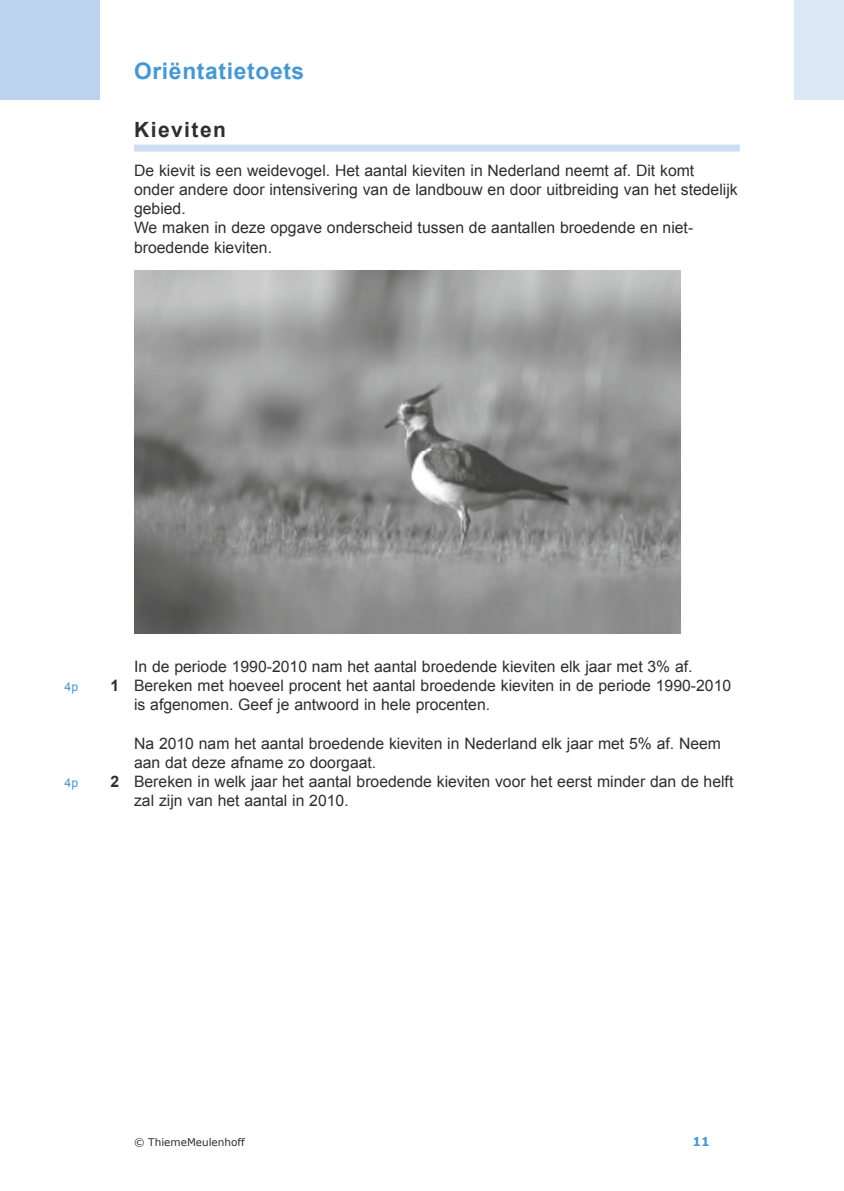
<style>
.page{position:relative;width:844px;height:1191px;background:#fff}
.page>*{position:absolute;margin:0;border:0;box-sizing:border-box;transform-origin:0 0}
.t1{font:700 22.75px "Arial";letter-spacing:.03em;color:#4498d5}
.t2{font:700 21px "Arial";letter-spacing:.07em;color:#2e2e2d}
.t3{font:15.75px/19.2px "Arial";color:#2e2e2d}
.t4{font:12.25px "Arial";color:#4498d5}
.t5{font:700 12.25px "Verdana";color:#4498d5}
.t6{font:10.5px "Verdana";color:#2e2e2d}
.s1{font-weight:700}
</style>
<div class="page">
<div style="left:0;top:0;width:99px;height:99px;background:#bbd3ef"></div>
<div style="left:794px;top:0;width:49px;height:99px;background:#dde8f7"></div>
<div style="left:134px;top:145px;width:605px;height:7px;background:#cddef3"></div>
<img style="left:134px;top:271px;width:546px;height:362px">
<h1 class="t1" style="left:134px;top:56px;width:172px">Oriëntatietoets</h1>
<h2 class="t2" style="left:134px;top:116px;width:93px">Kieviten</h2>
<p class="t3" style="left:134px;top:161px;width:605px">De kievit is een weidevogel. Het aantal kieviten in Nederland neemt af. Dit komt onder andere door intensivering van de landbouw en door uitbreiding van het stedelijk gebied.<br>We maken in deze opgave onderscheid tussen de aantallen broedende en niet&shy;broedende kieviten.</p>
<p class="t3" style="left:134px;top:656px;width:560px">In de periode 1990-2010 nam het aantal broedende kieviten elk jaar met 3% af.</p>
<p class="t4" style="left:64px;top:678px;width:15px">4p</p>
<p class="t3" style="left:134px;top:676px;width:598px;text-indent:-24px"><span class="s1">1</span> Bereken met hoeveel procent het aantal broedende kieviten in de periode 1990-2010 is afgenomen. Geef je antwoord in hele procenten.</p>
<p class="t3" style="left:134px;top:733px;width:588px">Na 2010 nam het aantal broedende kieviten in Nederland elk jaar met 5% af. Neem aan dat deze afname zo doorgaat.</p>
<p class="t4" style="left:64px;top:774px;width:15px">4p</p>
<p class="t3" style="left:134px;top:772px;width:600px;text-indent:-24px"><span class="s1">2</span> Bereken in welk jaar het aantal broedende kieviten voor het eerst minder dan de helft zal zijn van het aantal in 2010.</p>
<p class="t6" style="left:134px;top:1135px;width:112px">© ThiemeMeulenhoff</p>
<p class="t5" style="left:692px;top:1133px;width:19px">11</p>
</div>
